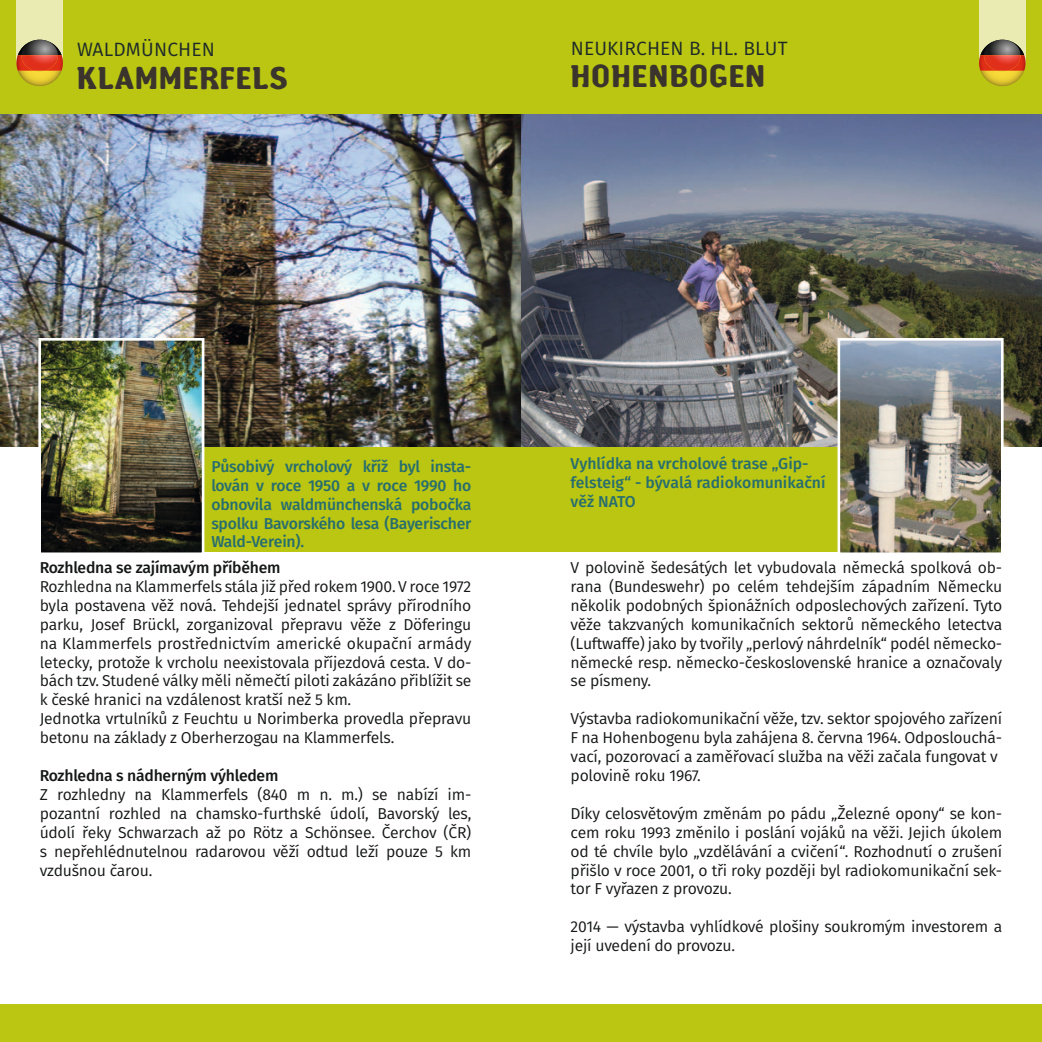
<style>
.page{position:relative;width:1042px;height:1042px;background:#fff}
.page>*{position:absolute;margin:0;border:0;box-sizing:border-box;transform-origin:0 0}
.t1{font:29.75px "Amoebia Drop";letter-spacing:.05em;color:#3a342d}
.t2{font:19.25px "Fira Sans";letter-spacing:.01em;color:#1d2929}
.t3{font:15.75px/18.9px "Fira Sans";letter-spacing:-.015em;color:#151616}
.t4{font:500 15.75px/18.9px "Fira Sans";letter-spacing:-.01em;color:#276d6f}
.t5{font:500 15.75px "Fira Sans";letter-spacing:-.015em;color:#151616}
</style>
<div class="page">
<div style="left:521px;top:446px;width:316px;height:106px;background:#bac612"></div>
<div style="left:204px;top:446px;width:317px;height:106px;background:#bac612"></div>
<div style="left:521px;top:0;width:521px;height:136px;background:#bac612"></div>
<div style="left:0;top:0;width:521px;height:136px;background:#bac612"></div>
<img style="left:0;top:114px;width:1042px;height:332px">
<img style="left:42px;top:342px;width:158px;height:209px">
<div style="left:38px;top:338px;width:166px;height:217px;border:3px solid #fff"></div>
<img style="left:841px;top:342px;width:158px;height:209px">
<div style="left:837px;top:338px;width:166px;height:217px;border:3px solid #fff"></div>
<div style="left:521px;top:1004px;width:521px;height:38px;background:#bac612"></div>
<div style="left:0;top:1004px;width:521px;height:38px;background:#bac612"></div>
<div style="left:979px;top:0;width:46px;height:63px;background:#e9ebb3"></div>
<img style="left:979px;top:48px;width:46px;height:23px">
<img style="left:980px;top:71px;width:27px;height:7px">
<img style="left:984px;top:40px;width:36px;height:15px">
<img style="left:984px;top:55px;width:30px;height:16px">
<div style="left:16px;top:0;width:47px;height:63px;background:#e9ebb3"></div>
<img style="left:18px;top:48px;width:44px;height:7px">
<img style="left:18px;top:71px;width:27px;height:8px">
<img style="left:16px;top:55px;width:47px;height:16px">
<img style="left:21px;top:40px;width:37px;height:15px">
<img style="left:21px;top:55px;width:12px;height:15px">
<p class="t2" style="left:77px;top:36px;width:140px">WALDMÜNCHEN</p>
<h1 class="t1" style="left:77px;top:62px;width:212px">KLAMMERFELS</h1>
<p class="t2" style="left:571px;top:35px;width:218px">NEU KIRCHEN B. HL. BLUT</p>
<h1 class="t1" style="left:570px;top:61px;width:196px">HOHENBOGEN</h1>
<p class="t4" style="left:211px;top:457px;width:261px;text-align:justify">Působivý vrcholový kříž byl insta&shy;lován v roce 1950 a v roce 1990 ho obnovila waldmünchenská pobočka spolku Bavorského lesa (Bayerischer Wald-Verein).</p>
<p class="t5" style="left:40px;top:556px;width:242px">Rozhledna se zajímavým příběhem</p>
<p class="t3" style="left:40px;top:577px;width:433px">Rozhledna na Klammerfels stála již před rokem 1900. V roce 1972 byla postavena věž nová. Tehdejší jednatel správy přírodního parku, Josef Brückl, zorganizoval přepravu věže z Döferingu na Klammerfels prostřednictvím americké okupační armády letecky, protože k vrcholu neexistovala příjezdová cesta. V do&shy;bách tzv. Studené války měli němečtí piloti zakázáno přiblížit se k české hranici na vzdálenost kratší než 5 km.<br>Jednotka vrtulníků z Feuchtu u Norimberka provedla přepravu betonu na základy z Oberherzogau na Klammerfels.</p>
<p class="t5" style="left:40px;top:764px;width:240px">Rozhledna s nádherným výhledem</p>
<p class="t3" style="left:40px;top:785px;width:433px;text-align:justify">Z rozhledny na Klammerfels (840 m n. m.) se nabízí im&shy;pozantní rozhled na chamsko-furthské údolí, Bavorský les, údolí řeky Schwarzach až po Rötz a Schönsee. Čerchov (ČR) s nepřehlédnutelnou radarovou věží odtud leží pouze 5 km vzdušnou čarou.</p>
<p class="t4" style="left:570px;top:454px;width:256px">Vyhlídka na vrcholové trase „Gip&shy;felsteig“ - bývalá radiokomunikační věž NATO</p>
<p class="t3" style="left:570px;top:558px;width:433px;text-align:justify">V polovině šedesátých let vybudovala německá spolková ob&shy;rana (Bundeswehr) po celém tehdejším západním Německu několik podobných špionážních odposlechových zařízení. Tyto věže takzvaných komunikačních sektorů německého letectva (Luftwaffe) jako by tvořily „perlový náhrdelník“ podél německo&shy;německé resp. německo-československé hranice a označovaly se písmeny.</p>
<p class="t3" style="left:570px;top:709px;width:433px">Výstavba radiokomunikační věže, tzv. sektor spojového zařízení F na Hohenbogenu byla zahájena 8. června 1964. Odposlouchá&shy;vací, pozorovací a zaměřovací služba na věži začala fungovat v polovině roku 1967.</p>
<p class="t3" style="left:570px;top:804px;width:433px;text-align:justify">Díky celosvětovým změnám po pádu „Železné opony“ se kon&shy;cem roku 1993 změnilo i poslání vojáků na věži. Jejich úkolem od té chvíle bylo „vzdělávání a cvičení“. Rozhodnutí o zrušení přišlo v roce 2001, o tři roky později byl radiokomunikační sek&shy;tor F vyřazen z provozu.</p>
<p class="t3" style="left:570px;top:917px;width:433px">2014 — výstavba vyhlídkové plošiny soukromým investorem a její uvedení do provozu.</p>
</div>
